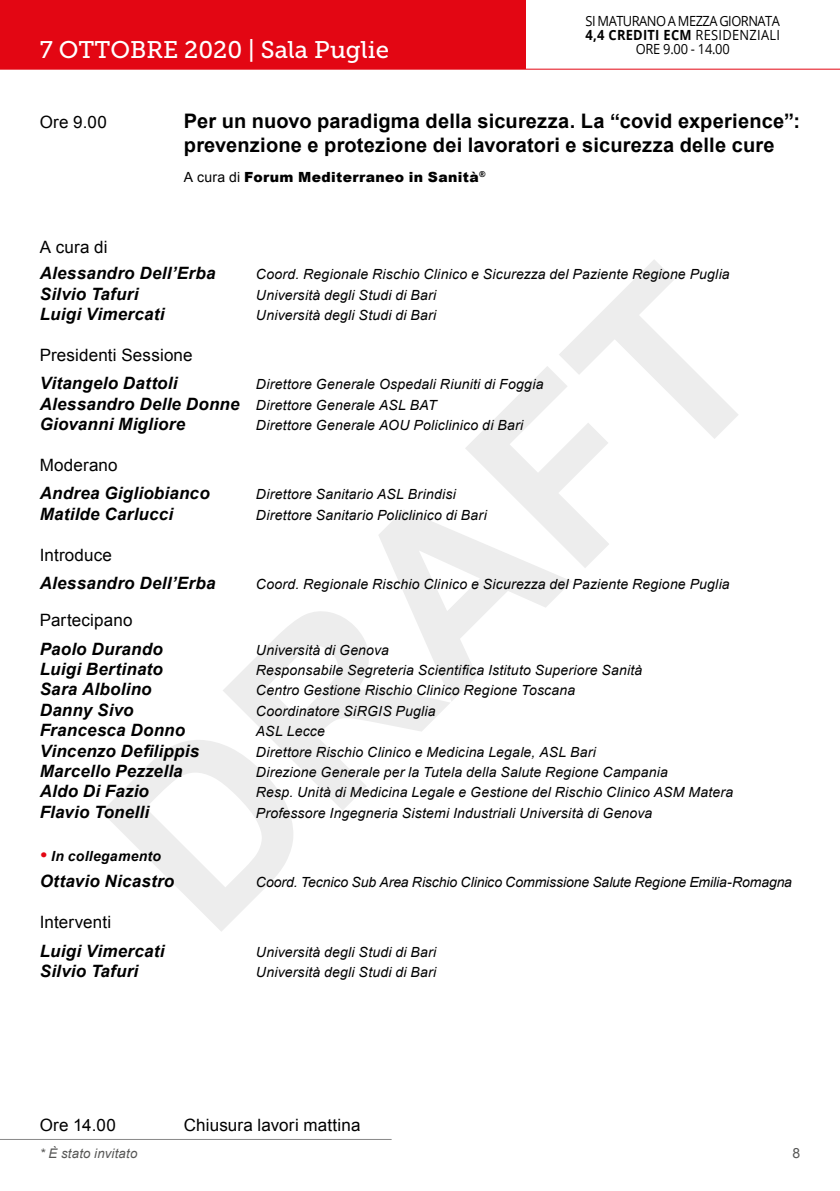
<style>
.page{position:relative;width:840px;height:1191px;background:#fff}
.page>*{position:absolute;margin:0;border:0;box-sizing:border-box;transform-origin:0 0}
.t1{font:24px "Museo Slab 500";color:#fff}
.t2{font:700 20px/24px "Arial";letter-spacing:.01em;color:#000}
.t3{font:italic 700 17px "Arial";letter-spacing:.015em;color:#000}
.t4{font:17px "Arial";letter-spacing:.01em;color:#000}
.t5{font:italic 14px/20.4px "Arial";letter-spacing:.015em;color:#000}
.t6{font:italic 14px "Arial";letter-spacing:-.005em;color:#000}
.t7{font:14px/14px "Open Sans";letter-spacing:-.04em;color:#000;text-align:center;scale:.92 1}
.t8{font:900 14px "Arial";letter-spacing:.025em;color:#000}
.t9{font:italic 700 14px "Arial";letter-spacing:.02em;color:#000}
.t10{font:14px "Arial";color:#575756}
.t11{font:italic 13.2px "Arial";letter-spacing:.015em;color:#575756}
.s1{font-weight:700}
.s2{font-weight:400}
.s3{font-weight:700;font-size:17px}
.s4{font-size:18px;color:#e30613}
</style>
<div class="page">
<svg style="left:102px;top:260px;width:636px;height:671px"></svg>
<hr style="left:0;top:69px;width:839px;height:1px;background:#e30613">
<div style="left:0;top:0;width:525px;height:69px;background:#e30613"></div>
<hr style="left:0;top:1139px;width:391px;height:1px;background:#878787">
<h1 class="t1" style="left:40px;top:36px;width:351px">7 OTTOBRE 2020 | Sala Puglie</h1>
<p class="t7" style="left:585px;top:14px;width:213px">SI MATURANO A MEZZA GIORNATA<br><span class="s1">4,4 CREDITI ECM</span> RESIDENZIALI<br>ORE 9.00 - 14.00</p>
<p class="t4" style="left:40px;top:111px;width:69px">Ore 9.00</p>
<h2 class="t2" style="left:184px;top:110px;width:617px">Per un nuovo paradigma della sicurezza. La “covid experience”: prevenzione e protezione dei lavoratori e sicurezza delle cure</h2>
<p class="t8" style="left:184px;top:167px;width:303px"><span class="s2">A cura di</span> Forum Mediterraneo in Sanità<sup>®</sup></p>
<p class="t4" style="left:40px;top:236px;width:69px">A cura di</p>
<p class="t3" style="left:40px;top:262px;width:177px">Alessandro Dell’Erba</p>
<p class="t5" style="left:256px;top:264px;width:475px">Coord. Regionale Rischio Clinico e Sicurezza del Paziente Regione Puglia</p>
<p class="t3" style="left:40px;top:283px;width:100px">Silvio Tafuri</p>
<p class="t5" style="left:256px;top:285px;width:182px">Università degli Studi di Bari</p>
<p class="t3" style="left:40px;top:303px;width:126px">Luigi Vimercati</p>
<p class="t5" style="left:256px;top:305px;width:182px">Università degli Studi di Bari</p>
<p class="t4" style="left:40px;top:344px;width:154px">Presidenti Sessione</p>
<p class="t3" style="left:40px;top:372px;width:139px">Vitangelo Dattoli</p>
<p class="t5" style="left:40px;top:374px;width:505px;text-indent:216px">Direttore Generale Ospedali Riuniti di Foggia<br><span class="s3">Alessandro Delle Donne</span> Direttore Generale ASL BAT</p>
<p class="t3" style="left:40px;top:413px;width:147px">Giovanni Migliore</p>
<p class="t5" style="left:256px;top:415px;width:268px">Direttore Generale AOU Policlinico di Bari</p>
<p class="t4" style="left:40px;top:454px;width:79px">Moderano</p>
<p class="t3" style="left:40px;top:482px;width:171px">Andrea Gigliobianco</p>
<p class="t5" style="left:256px;top:484px;width:201px">Direttore Sanitario ASL Brindisi</p>
<p class="t3" style="left:40px;top:503px;width:135px">Matilde Carlucci</p>
<p class="t5" style="left:256px;top:505px;width:232px">Direttore Sanitario Policlinico di Bari</p>
<p class="t4" style="left:40px;top:543px;width:74px">Introduce</p>
<p class="t3" style="left:40px;top:572px;width:177px">Alessandro Dell’Erba</p>
<p class="t5" style="left:256px;top:574px;width:475px">Coord. Regionale Rischio Clinico e Sicurezza del Paziente Regione Puglia</p>
<p class="t4" style="left:40px;top:609px;width:94px">Partecipano</p>
<p class="t3" style="left:40px;top:637px;width:124px">Paolo Durando</p>
<p class="t5" style="left:256px;top:639px;width:134px">Università di Genova</p>
<p class="t3" style="left:40px;top:658px;width:125px">Luigi Bertinato</p>
<p class="t5" style="left:256px;top:660px;width:387px">Responsabile Segreteria Scientifica Istituto Superiore Sanità</p>
<p class="t3" style="left:40px;top:678px;width:113px">Sara Albolino</p>
<p class="t5" style="left:256px;top:680px;width:320px">Centro Gestione Rischio Clinico Regione Toscana</p>
<p class="t3" style="left:40px;top:699px;width:95px">Danny Sivo</p>
<p class="t5" style="left:256px;top:701px;width:181px">Coordinatore SiRGIS Puglia</p>
<p class="t3" style="left:40px;top:719px;width:147px">Francesca Donno</p>
<p class="t5" style="left:256px;top:721px;width:71px">ASL Lecce</p>
<p class="t3" style="left:40px;top:739px;width:161px">Vincenzo Defilippis</p>
<p class="t5" style="left:256px;top:741px;width:341px">Direttore Rischio Clinico e Medicina Legale, ASL Bari</p>
<p class="t3" style="left:40px;top:760px;width:144px">Marcello Pezzella</p>
<p class="t5" style="left:256px;top:762px;width:413px">Direzione Generale per la Tutela della Salute Regione Campania</p>
<p class="t3" style="left:40px;top:780px;width:111px">Aldo Di Fazio</p>
<p class="t5" style="left:256px;top:782px;width:478px">Resp. Unità di Medicina Legale e Gestione del Rischio Clinico ASM Matera</p>
<p class="t3" style="left:40px;top:801px;width:111px">Flavio Tonelli</p>
<p class="t5" style="left:256px;top:803px;width:397px">Professore Ingegneria Sistemi Industriali Università di Genova</p>
<p class="t9" style="left:40px;top:847px;width:123px"><span class="s4">•</span> In collegamento</p>
<p class="t3" style="left:40px;top:870px;width:136px">Ottavio Nicastro</p>
<p class="t6" style="left:256px;top:873px;width:537px">Coord. Tecnico Sub Area Rischio Clinico Commissione Salute Regione Emilia-Romagna</p>
<p class="t4" style="left:40px;top:911px;width:73px">Interventi</p>
<p class="t3" style="left:40px;top:939px;width:126px">Luigi Vimercati</p>
<p class="t5" style="left:256px;top:941px;width:182px">Università degli Studi di Bari</p>
<p class="t3" style="left:40px;top:960px;width:100px">Silvio Tafuri</p>
<p class="t5" style="left:256px;top:962px;width:182px">Università degli Studi di Bari</p>
<p class="t4" style="left:40px;top:1113px;width:78px">Ore 14.00</p>
<p class="t4" style="left:184px;top:1113px;width:178px">Chiusura lavori mattina</p>
<p class="t11" style="left:40px;top:1144px;width:99px">* È stato invitato</p>
<p class="t10" style="left:792px;top:1144px;width:9px">8</p>
</div>
